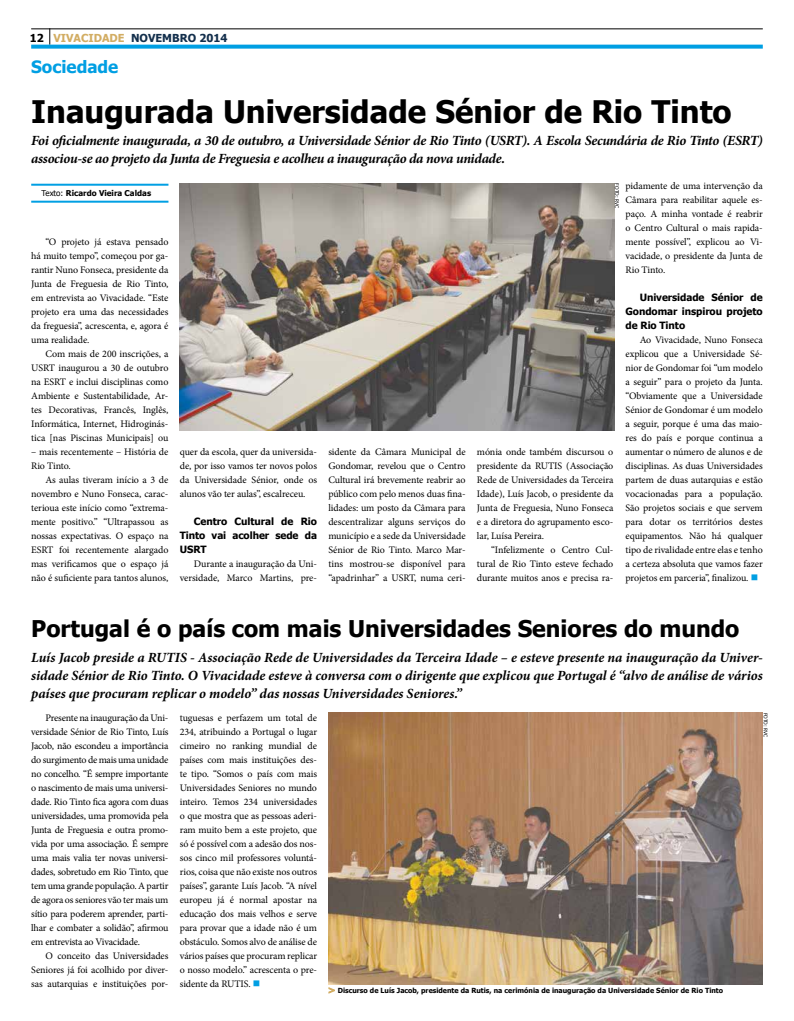
<style>
.page{position:relative;width:794px;height:1021px;background:#fff}
.page>*{position:absolute;margin:0;border:0;box-sizing:border-box;transform-origin:0 0}
.t1{font:700 31px "Tahoma";color:#000}
.t2{font:700 23px "Tahoma";color:#000}
.t3{font:700 17px "Tahoma";color:#009fe3}
.t4{font:italic 700 14px/18px "Minion Pro";letter-spacing:-.02em;color:#000}
.t5{font:700 11px "Tahoma";color:#132f4c}
.t6{font:700 11px "Tahoma";color:#000}
.t7{font:10px/14px "Minion Pro";letter-spacing:-.01em;color:#000;text-align:justify}
.t8{font:700 10px/14px "Tahoma";letter-spacing:-.005em;color:#000;text-align:justify}
.t9{font:700 8px "Tahoma";color:#000}
.t10{font:700 7px "Tahoma";color:#000}
.t11{font:5px "Tahoma";letter-spacing:-.015em;color:#000}
.s1{color:#d2ad63}
.s2{font-weight:400}
.s3{color:#009fe3}
</style>
<div class="page">
<hr style="left:31px;top:28px;width:732px;height:1px;background:#000">
<svg style="left:49px;top:28px;width:1px;height:17px"></svg>
<svg style="left:31px;top:45px;width:732px;height:4px;background:#17a7e5"></svg>
<hr style="left:31px;top:184px;width:137px;height:2px;background:#009fe3">
<hr style="left:31px;top:201px;width:137px;height:2px;background:#009fe3">
<img style="left:180px;top:183px;width:434px;height:247px">
<img style="left:328px;top:712px;width:435px;height:272px">
<svg style="left:328px;top:987px;width:7px;height:7px"></svg>
<p class="t5" style="left:53px;top:30px;width:175px"><span class="s1">VIVACIDADE</span> NOVEMBRO 2014</p>
<p class="t6" style="left:30px;top:30px;width:16px">12</p>
<h3 class="t3" style="left:31px;top:54px;width:89px">Sociedade</h3>
<h1 class="t1" style="left:31px;top:90px;width:702px">Inaugurada Universidade Sénior de Rio Tinto</h1>
<h3 class="t4" style="left:31px;top:132px;width:733px">Foi oficialmente inaugurada, a 30 de outubro, a Universidade Sénior de Rio Tinto (USRT). A Escola Secundária de Rio Tinto (ESRT) associou-se ao projeto da Junta de Freguesia e acolheu a inauguração da nova unidade.</h3>
<p class="t9" style="left:42px;top:187px;width:111px"><span class="s2">Texto:</span> Ricardo Vieira Caldas</p>
<p class="t7" style="left:31px;top:235px;width:139px;text-indent:14px">“O projeto já estava pensado há muito tempo”, começou por ga&shy;rantir Nuno Fonseca, presidente da Junta de Freguesia de Rio Tinto, em entrevista ao Vivacidade. “Este projeto era uma das necessidades da freguesia”, acrescenta, e, agora é uma realidade.</p>
<p class="t7" style="left:31px;top:347px;width:139px;text-indent:14px">Com mais de 200 inscrições, a USRT inaugurou a 30 de outubro na ESRT e inclui disciplinas como Ambiente e Sustentabilidade, Ar&shy;tes Decorativas, Francês, Inglês, Informática, Internet, Hidroginás&shy;tica [nas Piscinas Municipais] ou</p>
<p class="t7" style="left:31px;top:445px;width:139px">– mais recentemente – História de<br>Rio Tinto.</p>
<p class="t7" style="left:31px;top:473px;width:139px;text-indent:14px">As aulas tiveram início a 3 de novembro e Nuno Fonseca, carac&shy;terioua este início como “extrema&shy;mente positivo.” “Ultrapassou as nossas expectativas. O espaço na ESRT foi recentemente alargado mas verificamos que o espaço já não é suficiente para tantos alunos,</p>
<p class="t7" style="left:180px;top:445px;width:139px">quer da escola, quer da universida&shy;de, por isso vamos ter novos polos da Universidade Sénior, onde os alunos vão ter aulas”, escalreceu.</p>
<p class="t8" style="left:180px;top:514px;width:139px;text-indent:14px">Centro Cultural de Rio Tinto vai acolher sede da USRT</p>
<p class="t7" style="left:180px;top:557px;width:139px;text-align:right">Durante a inauguração da Uni&shy;versidade, Marco Martins, pre-</p>
<p class="t7" style="left:625px;top:179px;width:139px">pidamente de uma intervenção da Câmara para reabilitar aquele es&shy;paço. A minha vontade é reabrir o Centro Cultural o mais rapida&shy;mente possível”, explicou ao Vi&shy;vacidade, o presidente da Junta de Rio Tinto.</p>
<p class="t8" style="left:625px;top:290px;width:139px;text-indent:14px">Universidade Sénior de Gondomar inspirou projeto de Rio Tinto</p>
<p class="t7" style="left:625px;top:333px;width:139px;text-indent:14px">Ao Vivacidade, Nuno Fonseca explicou que a Universidade Sé&shy;nior de Gondomar foi “um modelo a seguir” para o projeto da Junta. “Obviamente que a Universidade Sénior de Gondomar é um modelo a seguir, porque é uma das maio&shy;res do país e porque continua a aumentar o número de alunos e de disciplinas. As duas Universidades partem de duas autarquias e estão vocacionadas para a população.<br>São projetos sociais e que servem para dotar os territórios destes equipamentos. Não há qualquer tipo de rivalidade entre elas e tenho a certeza absoluta que vamos fazer projetos em parceria”, finalizou. <span class="s3">■</span></p>
<p class="t11" style="left:620px;top:183px;width:26px;rotate:90deg">FOTO: RVC</p>
<p class="t7" style="left:328px;top:445px;width:139px">sidente da Câmara Municipal de Gondomar, revelou que o Centro Cultural irá brevemente reabrir ao público com pelo menos duas fina&shy;lidades: um posto da Câmara para descentralizar alguns serviços do município e a sede da Universidade Sénior de Rio Tinto. Marco Mar&shy;tins mostrou-se disponível para “apadrinhar” a USRT, numa ceri-</p>
<p class="t7" style="left:477px;top:445px;width:138px">mónia onde também discursou o presidente da RUTIS (Associação Rede de Universidades da Terceira Idade), Luís Jacob, o presidente da Junta de Freguesia, Nuno Fonseca e a diretora do agrupamento esco&shy;lar, Luísa Pereira.</p>
<p class="t7" style="left:477px;top:543px;width:138px;text-indent:14px">“Infelizmente o Centro Cul&shy;tural de Rio Tinto esteve fechado durante muitos anos e precisa ra-</p>
<h2 class="t2" style="left:31px;top:612px;width:709px">Portugal é o país com mais Universidades Seniores do mundo</h2>
<p class="t4" style="left:31px;top:648px;width:733px;text-align:justify">Luís Jacob preside a RUTIS - Associação Rede de Universidades da Terceira Idade – e esteve presente na inauguração da Univer&shy;sidade Sénior de Rio Tinto. O Vivacidade esteve à conversa com o dirigente que explicou que Portugal é “alvo de análise de vários países que procuram replicar o modelo” das nossas Universidades Seniores.”</p>
<p class="t7" style="left:31px;top:711px;width:139px;text-indent:14px">Presente na inauguração da Uni&shy;versidade Sénior de Rio Tinto, Luís Jacob, não escondeu a importância do surgimento de mais uma unidade no concelho. “É sempre importante o nascimento de mais uma universi&shy;dade. Rio Tinto fica agora com duas universidades, uma promovida pela Junta de Freguesia e outra promo&shy;vida por uma associação. É sempre uma mais valia ter novas universi&shy;dades, sobretudo em Rio Tinto, que tem uma grande população. A partir de agora os seniores vão ter mais um sítio para poderem aprender, parti&shy;lhar e combater a solidão”, afirmou em entrevista ao Vivacidade.</p>
<p class="t7" style="left:31px;top:949px;width:139px;text-indent:14px">O conceito das Universidades Seniores já foi acolhido por diver&shy;sas autarquias e instituições por-</p>
<p class="t7" style="left:180px;top:711px;width:139px">tuguesas e perfazem um total de 234, atribuindo a Portugal o lugar cimeiro no ranking mundial de países com mais instituições des&shy;te tipo. “Somos o país com mais Universidades Seniores no mundo inteiro. Temos 234 universidades o que mostra que as pessoas aderi&shy;ram muito bem a este projeto, que só é possível com a adesão dos nos&shy;sos cinco mil professores voluntá&shy;rios, coisa que não existe nos outros países”, garante Luís Jacob. “A nível europeu já é normal apostar na educação dos mais velhos e serve para provar que a idade não é um obstáculo. Somos alvo de análise de vários países que procuram replicar o nosso modelo.” acrescenta o pre&shy;sidente da RUTIS. <span class="s3">■</span></p>
<p class="t10" style="left:338px;top:985px;width:387px">Discurso de Luís Jacob, presidente da Rutis, na cerimónia de inauguração da Universidade Sénior de Rio Tinto</p>
<p class="t11" style="left:769px;top:712px;width:26px;rotate:90deg">FOTO: RVC</p>
</div>
